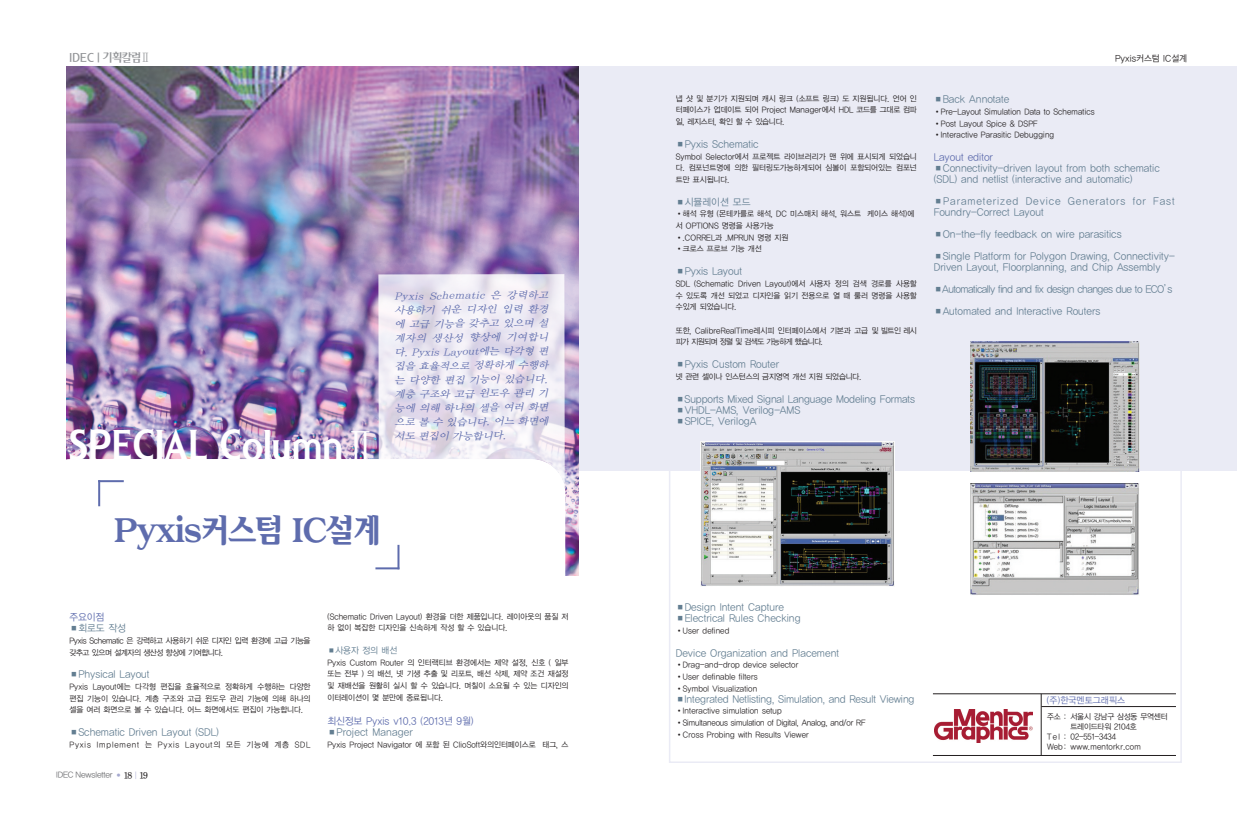
<style>
.page{position:relative;width:1237px;height:829px;background:#fff}
.page>*{position:absolute;margin:0;border:0;box-sizing:border-box;transform-origin:0 0}
.t1{font:42px "YDV Sapph IIB";letter-spacing:-.04em;color:#fff;scale:.85 1}
.t2{font:33px "Iris B";letter-spacing:-.085em;color:#5e6cad;scale:.9 1}
.t3{font:500 12px "Asia Q Sujeong";letter-spacing:-.12em;color:#939598;scale:.9 1}
.t4{font:10px/11px "YGO12";letter-spacing:-.085em;color:#637e91;scale:.95 1}
.t5{font:italic 10px/14px "Y Mj O13";color:#5e6cad;text-align:justify;scale:1.1 1}
.t6{font:10px/11px "YGO12";letter-spacing:.005em;color:#637e91;scale:.95 1}
.t7{font:10px "YGO12";letter-spacing:-.145em;color:#637e91;scale:.95 1}
.t8{font:10px "YGO12";letter-spacing:-.085em;color:#5e6cad;scale:.95 1}
.t9{font:9.2px "YGO12";letter-spacing:-.07em;color:#5e6cad;scale:.95 1}
.t10{font:9px "YGO12";letter-spacing:-.085em;color:#231f20;scale:.95 1}
.t11{font:9px "YGO12";letter-spacing:-.085em;color:#637e91;scale:.95 1}
.t12{font:8px/11.7px "YGO12";letter-spacing:-.085em;color:#231f20;text-align:justify;scale:.95 1}
.t13{font:8px "YGO12";letter-spacing:-.11em;color:#231f20;scale:.95 1}
.t14{font:8px/11.7px "YGO12";letter-spacing:-.135em;color:#231f20;scale:.95 1}
.t15{font:8px "YGO12";letter-spacing:-.115em;color:#231f20;scale:.95 1}
.t16{font:8px "YGO12";letter-spacing:.005em;color:#231f20;scale:.95 1}
.t17{font:8px "YGO125";letter-spacing:-.1em;color:#6c6d70}
.s1{font-family:"J Csm PC";font-weight:400}
.s2{font-family:"J Csm PC"}
.s3{font-family:"Y Mj O14";font-size:13px;color:#a5a8cf}
.s4{font-family:"Y Mj O14";font-size:9px;color:#231f20}
.s5{font-family:"Y Mj O14";font-size:9px;color:#c4c6e0}
</style>
<div class="page">
<div style="left:669px;top:460px;width:513px;height:303px;border:2px solid #eaebf5"></div>
<div style="left:621px;top:67px;width:616px;height:404px;background:#eaebf5"></div>
<img style="left:701px;top:442px;width:194px;height:144px">
<img style="left:971px;top:342px;width:169px;height:129px">
<img style="left:970px;top:484px;width:169px;height:111px">
<hr style="left:1041px;top:694px;width:1px;height:61px;background:#231f20">
<hr style="left:933px;top:693px;width:243px;height:1px;background:#231f20">
<hr style="left:933px;top:755px;width:243px;height:1px;background:#231f20">
<hr style="left:1041px;top:706px;width:135px;height:1px;background:#231f20">
<img style="left:934px;top:710px;width:98px;height:32px">
<div style="left:577px;top:66px;width:44px;height:405px;background:#eaebf5"></div>
<img style="left:67px;top:66px;width:511px;height:509px">
<div style="left:37px;top:459px;width:528px;height:185px;background:#fff;border-radius:34px"></div>
<img style="left:378px;top:274px;width:187px;height:185px">
<svg style="left:535px;top:459px;width:30px;height:28px"></svg>
<hr style="left:98px;top:480px;width:26px;height:2px;background:#5e6cad">
<hr style="left:98px;top:480px;width:2px;height:26px;background:#5e6cad">
<hr style="left:375px;top:567px;width:24px;height:2px;background:#5e6cad">
<hr style="left:397px;top:545px;width:2px;height:24px;background:#5e6cad">
<h3 class="t3" style="left:69px;top:51px;width:93px">IDEC | 기획칼럼<span class="s1">Ⅱ</span></h3>
<h1 class="t1" style="left:68px;top:422px;width:367px">SPECIAL Column<span class="s2">Ⅱ</span></h1>
<p class="t5" style="left:394px;top:288px;width:145px">Pyxis Schematic 은 강력하고 사용하기 쉬운 디자인 입력 환경 에 고급 기능을 갖추고 있으며 설 계자의 생산성 향상에 기여합니 다. Pyxis Layout에는 다각형 편 집을 효율적으로 정확하게 수행하 는 다양한 편집 기능이 있습니다. 계층 구조와 고급 윈도우 관리 기 능에 의해 하나의 셀을 여러 화면 으로 볼 수 있습니다. 어느 화면에 서도 편집이 가능합니다.</p>
<h2 class="t2" style="left:114px;top:513px;width:300px">Pyxis커스텀 IC설계</h2>
<p class="t8" style="left:69px;top:611px;width:39px">주요이점</p>
<p class="t4" style="left:69px;top:622px;width:62px"><span class="s2">■</span>회로도 작성</p>
<p class="t14" style="left:69px;top:634px;width:256px">Pyxis Schematic 은 강력하고 사용하기 쉬운 디자인 입력 환경에 고급 기능을 갖추고 있으며 설계자의 생산성 향상에 기여합니다.</p>
<p class="t4" style="left:69px;top:669px;width:87px"><span class="s2">■</span>Physical Layout</p>
<p class="t12" style="left:69px;top:681px;width:256px">Pyxis Layout에는 다각형 편집을 효율적으로 정확하게 수행하는 다양한 편집 기능이 있습니다. 계층 구조와 고급 윈도우 관리 기능에 의해 하나의 셀을 여러 화면으로 볼 수 있습니다. 어느 화면에서도 편집이 가능합니다.</p>
<p class="t4" style="left:69px;top:726px;width:160px"><span class="s2">■</span>Schematic Driven Layout (SDL)</p>
<p class="t16" style="left:69px;top:739px;width:256px">Pyxis Implement 는 Pyxis Layout의 모든 기능에 계층 SDL</p>
<p class="t17" style="left:56px;top:769px;width:94px">IDEC Newsletter<span class="s3">•</span><span class="s4">18</span> <span class="s5">|</span> <span class="s4">19</span></p>
<p class="t12" style="left:327px;top:610px;width:256px">(Schematic Driven Layout) 환경을 더한 제품입니다. 레이아웃의 품질 저 하 없이 복잡한 디자인을 신속하게 작성 할 수 있습니다.</p>
<p class="t11" style="left:327px;top:644px;width:76px"><span class="s2">■</span>사용자 정의 배선</p>
<p class="t12" style="left:327px;top:656px;width:256px">Pyxis Custom Router 의 인터랙티브 환경에서는 제약 설정, 신호 ( 일부 또는 전부 ) 의 배선, 넷 기생 추출 및 리포트, 배선 삭제, 제약 조건 재설정 및 재배선을 원활히 실시 할 수 있습니다. 며칠이 소요될 수 있는 디자인의 이터레이션이 몇 분만에 종료됩니다.</p>
<p class="t8" style="left:327px;top:715px;width:156px">최신정보 Pyxis v10.3 (2013년 9월)</p>
<p class="t4" style="left:327px;top:727px;width:92px"><span class="s2">■</span>Project Manager</p>
<p class="t12" style="left:327px;top:739px;width:256px">Pyxis Project Navigator 에 포함 된 ClioSoft와의인터페이스로 태그, 스</p>
<p class="t12" style="left:675px;top:92px;width:256px">냅 샷 및 분기가 지원되며 캐시 링크 (소프트 링크) 도 지원됩니다. 언어 인 터페이스가 업데이트 되어 Project Manager에서 HDL 코드를 그대로 컴파 일, 레지스터, 확인 할 수 있습니다.</p>
<p class="t4" style="left:675px;top:138px;width:90px"><span class="s2">■</span>Pyxis Schematic</p>
<p class="t12" style="left:675px;top:150px;width:256px">Symbol Selector에서 프로젝트 라이브러리가 맨 위에 표시되게 되었습니 다. 컴포넌트명에 의한 필터링도가능하게되어 심볼이 포함되어있는 컴포넌 트만 표시됩니다.</p>
<p class="t4" style="left:675px;top:196px;width:81px"><span class="s2">■</span>시뮬레이션 모드</p>
<p class="t12" style="left:675px;top:208px;width:253px"><span class="s2">•</span>해석 유형 (몬테카를로 해석, DC 미스매치 해석, 워스트 케이스 해석)에 서 OPTIONS 명령을 사용가능</p>
<p class="t12" style="left:675px;top:231px;width:121px"><span class="s2">•</span>.CORREL과 .MPRUN 명령 지원</p>
<p class="t12" style="left:675px;top:243px;width:93px"><span class="s2">•</span>크로스 프로브 기능 개선</p>
<p class="t4" style="left:675px;top:266px;width:72px"><span class="s2">■</span>Pyxis Layout</p>
<p class="t12" style="left:675px;top:278px;width:256px">SDL (Schematic Driven Layout)에서 사용자 정의 검색 경로를 사용할 수 있도록 개선 되었고 디자인을 읽기 전용으로 열 때 룰러 명령을 사용할 수있게 되었습니다.</p>
<p class="t12" style="left:675px;top:324px;width:256px">또한, CalibreRealTime레시피 인터페이스에서 기본과 고급 및 빌트인 레시 피가 지원되며 정렬 및 검색도 가능하게 했습니다.</p>
<p class="t4" style="left:675px;top:359px;width:111px"><span class="s2">■</span>Pyxis Custom Router</p>
<p class="t13" style="left:675px;top:371px;width:198px">넷 관련 셀이나 인스턴스의 금지영역 개선 지원 되었습니다.</p>
<p class="t4" style="left:675px;top:393px;width:254px"><span class="s2">■</span>Supports Mixed Signal Language Modeling Formats</p>
<p class="t4" style="left:675px;top:404px;width:134px"><span class="s2">■</span>VHDL-AMS, Verilog-AMS</p>
<p class="t4" style="left:675px;top:415px;width:87px"><span class="s2">■</span>SPICE, VerilogA</p>
<p class="t10" style="left:1115px;top:53px;width:78px">Pyxis커스텀 IC설계</p>
<p class="t4" style="left:933px;top:94px;width:82px"><span class="s2">■</span>Back Annotate</p>
<p class="t12" style="left:933px;top:106px;width:172px"><span class="s2">•</span>Pre-Layout Simulation Data to Schematics</p>
<p class="t12" style="left:933px;top:117px;width:112px"><span class="s2">•</span>Post Layout Spice &amp; DSPF</p>
<p class="t12" style="left:933px;top:129px;width:129px"><span class="s2">•</span>Interactive Parasitic Debugging</p>
<p class="t8" style="left:933px;top:150px;width:65px">Layout editor</p>
<p class="t4" style="left:933px;top:162px;width:240px"><span class="s2">■</span>Connectivity-driven layout from both schematic (SDL) and netlist (interactive and automatic)</p>
<p class="t6" style="left:933px;top:195px;width:256px"><span class="s2">■</span>Parameterized Device Generators for Fast<br>Foundry-Correct Layout</p>
<p class="t4" style="left:933px;top:228px;width:200px"><span class="s2">■</span>On-the-fly feedback on wire parasitics</p>
<p class="t4" style="left:933px;top:250px;width:256px"><span class="s2">■</span>Single Platform for Polygon Drawing, Connectivity-<br>Driven Layout, Floorplanning, and Chip Assembly</p>
<p class="t7" style="left:933px;top:282px;width:254px"><span class="s2">■</span>Automatically find and fix design changes due to ECO’s</p>
<p class="t4" style="left:933px;top:305px;width:178px"><span class="s2">■</span>Automated and Interactive Routers</p>
<p class="t4" style="left:675px;top:601px;width:116px"><span class="s2">■</span>Design Intent Capture</p>
<p class="t4" style="left:675px;top:612px;width:134px"><span class="s2">■</span>Electrical Rules Checking</p>
<p class="t12" style="left:675px;top:624px;width:59px"><span class="s2">•</span>User defined</p>
<p class="t4" style="left:675px;top:647px;width:174px">Device Organization and Placement</p>
<p class="t12" style="left:675px;top:659px;width:131px"><span class="s2">•</span>Drag-and-drop device selector</p>
<p class="t12" style="left:675px;top:670px;width:89px"><span class="s2">•</span>User definable filters</p>
<p class="t12" style="left:675px;top:682px;width:88px"><span class="s2">•</span>Symbol Visualization</p>
<p class="t4" style="left:675px;top:693px;width:254px"><span class="s2">■</span>Integrated Netlisting, Simulation, and Result Viewing</p>
<p class="t12" style="left:675px;top:705px;width:114px"><span class="s2">•</span>Interactive simulation setup</p>
<p class="t15" style="left:675px;top:717px;width:202px"><span class="s2">•</span>Simultaneous simulation of Digital, Analog, and/or RF</p>
<p class="t12" style="left:675px;top:728px;width:142px"><span class="s2">•</span>Cross Probing with Results Viewer</p>
<p class="t9" style="left:1046px;top:694px;width:85px">(주)한국멘토그래픽스</p>
<p class="t13" style="left:1047px;top:711px;width:129px">주소 : 서울시 강남구 삼성동 무역센터</p>
<p class="t13" style="left:1070px;top:721px;width:72px">트레이드타워 2104호</p>
<p class="t13" style="left:1047px;top:731px;width:75px">T e l : 02-551-3434</p>
<p class="t12" style="left:1047px;top:740px;width:101px">Web : www.mentorkr.com</p>
</div>
